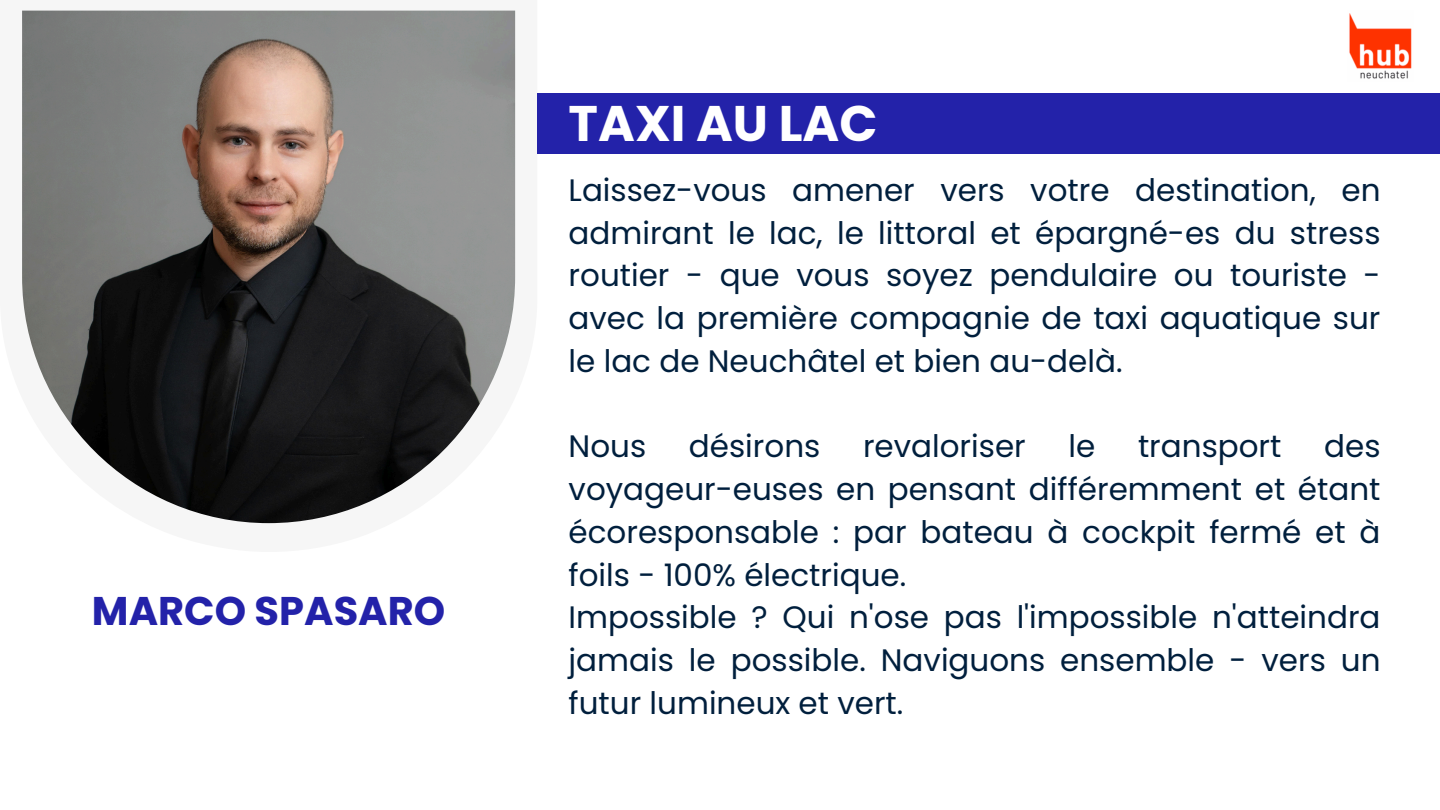
<style>
.page{position:relative;width:1440px;height:810px;background:#fff}
.page>*{position:absolute;margin:0;border:0;box-sizing:border-box;transform-origin:0 0}
.t1{font:700 50px "Poppins";color:#fff}
.t2{font:700 40px "Poppins";color:#2322a9}
.t3{font:31px/42.8px "Poppins";color:#001f3d;text-align:justify}
</style>
<div class="page">
<img style="left:22px;top:11px;width:493px;height:512px">
<div style="left:537px;top:93px;width:903px;height:61px;background:#2322a9"></div>
<img style="left:1349px;top:13px;width:63px;height:66px">
<p class="t2" style="left:92px;top:583px;width:355px">MARCO SPASARO</p>
<p class="t1" style="left:569px;top:88px;width:310px">TAXI AU LAC</p>
<h2 class="t3" style="left:569px;top:169px;width:813px">Laissez-vous amener vers votre destination, en admirant le lac, le littoral et épargné-es du stress routier - que vous soyez pendulaire ou touriste - avec la première compagnie de taxi aquatique sur le lac de Neuchâtel et bien au-delà.</h2>
<p class="t3" style="left:569px;top:425px;width:79px">Nous</p>
<p class="t3" style="left:689px;top:425px;width:133px">désirons</p>
<p class="t3" style="left:863px;top:425px;width:164px">revaloriser</p>
<p class="t3" style="left:1069px;top:425px;width:28px">le</p>
<p class="t3" style="left:1138px;top:425px;width:145px">transport</p>
<p class="t3" style="left:569px;top:425px;width:813px;text-indent:756px">des voyageur-euses en pensant différemment et étant écoresponsable : par bateau à cockpit fermé et à foils - 100% électrique.</p>
<h1 class="t3" style="left:569px;top:596px;width:813px">Impossible ? Qui n'ose pas l'impossible n'atteindra jamais le possible. Naviguons ensemble - vers un futur lumineux et vert.</h1>
</div>
